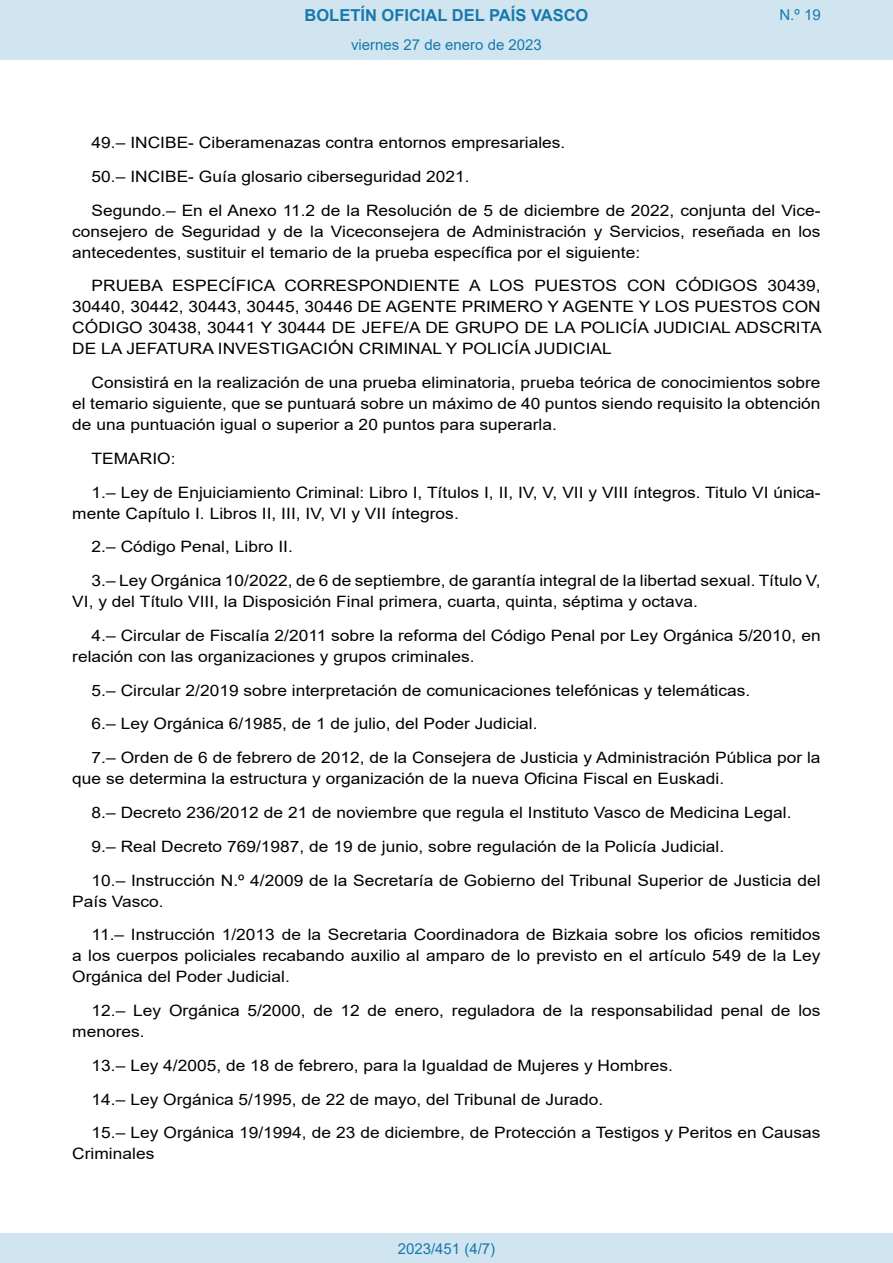
<style>
.page{position:relative;width:893px;height:1263px;background:#fff}
.page>*{position:absolute;margin:0;border:0;box-sizing:border-box;transform-origin:0 0}
.t1{font:700 16.5px "Arial";color:#1879ad}
.BOPVDetalle{font:15.6px/21px "Arial";color:#000;scale:1.11 1}
.Paginacion_Centro{font:15px "Arial";color:#1879ad}
</style>
<div class="page">
<div style="left:0;top:0;width:893px;height:60px;background:#d0e5f0"></div>
<div style="left:0;top:1233px;width:893px;height:30px;background:#d0e5f0"></div>
<p class="t1" style="left:305px;top:3px;width:285px">BOLETÍN OFICIAL DEL PAÍS VASCO</p>
<p class="Paginacion_Centro" style="left:351px;top:35px;width:192px">viernes 27 de enero de 2023</p>
<p class="Paginacion_Centro" style="left:779px;top:5px;width:43px">N.º 19</p>
<p class="BOPVDetalle" style="left:92px;top:132px;width:428px">49.– INCIBE- Ciberamenazas contra entornos empresariales.</p>
<p class="BOPVDetalle" style="left:92px;top:166px;width:342px">50.– INCIBE- Guía glosario ciberseguridad 2021.</p>
<p class="BOPVDetalle" style="left:72px;top:200px;width:676px;text-align:justify;text-indent:19px">Segundo.– En el Anexo 11.2 de la Resolución de 5 de diciembre de 2022, conjunta del Vice&shy;consejero de Seguridad y de la Viceconsejera de Administración y Servicios, reseñada en los antecedentes, sustituir el temario de la prueba específica por el siguiente:</p>
<p class="BOPVDetalle" style="left:72px;top:275px;width:677px;text-align:justify;text-indent:19px">PRUEBA ESPECÍFICA CORRESPONDIENTE A LOS PUESTOS CON CÓDIGOS 30439, 30440, 30442, 30443, 30445, 30446 DE AGENTE PRIMERO Y AGENTE Y LOS PUESTOS CON CÓDIGO 30438, 30441 Y 30444 DE JEFE/A DE GRUPO DE LA POLICÍA JUDICIAL ADSCRITA DE LA JEFATURA INVESTIGACIÓN CRIMINAL Y POLICÍA JUDICIAL</p>
<p class="BOPVDetalle" style="left:72px;top:372px;width:676px;text-align:justify;text-indent:19px">Consistirá en la realización de una prueba eliminatoria, prueba teórica de conocimientos sobre el temario siguiente, que se puntuará sobre un máximo de 40 puntos siendo requisito la obtención de una puntuación igual o superior a 20 puntos para superarla.</p>
<p class="BOPVDetalle" style="left:92px;top:448px;width:77px">TEMARIO:</p>
<p class="BOPVDetalle" style="left:72px;top:482px;width:676px;text-indent:19px">1.– Ley de Enjuiciamiento Criminal: Libro I, Títulos I, II, IV, V, VII y VIII íntegros. Titulo VI única&shy;mente Capítulo I. Libros II, III, IV, VI y VII íntegros.</p>
<p class="BOPVDetalle" style="left:92px;top:536px;width:183px">2.– Código Penal, Libro II.</p>
<p class="BOPVDetalle" style="left:72px;top:570px;width:676px;text-indent:19px">3.– Ley Orgánica 10/2022, de 6 de septiembre, de garantía integral de la libertad sexual. Título V,<br>VI, y del Título VIII, la Disposición Final primera, cuarta, quinta, séptima y octava.</p>
<p class="BOPVDetalle" style="left:72px;top:625px;width:676px;text-indent:19px">4.– Circular de Fiscalía 2/2011 sobre la reforma del Código Penal por Ley Orgánica 5/2010, en relación con las organizaciones y grupos criminales.</p>
<p class="BOPVDetalle" style="left:92px;top:680px;width:595px">5.– Circular 2/2019 sobre interpretación de comunicaciones telefónicas y telemáticas.</p>
<p class="BOPVDetalle" style="left:92px;top:713px;width:403px">6.– Ley Orgánica 6/1985, de 1 de julio, del Poder Judicial.</p>
<p class="BOPVDetalle" style="left:72px;top:747px;width:676px;text-indent:19px">7.– Orden de 6 de febrero de 2012, de la Consejera de Justicia y Administración Pública por la que se determina la estructura y organización de la nueva Oficina Fiscal en Euskadi.</p>
<p class="BOPVDetalle" style="left:92px;top:802px;width:632px">8.– Decreto 236/2012 de 21 de noviembre que regula el Instituto Vasco de Medicina Legal.</p>
<p class="BOPVDetalle" style="left:92px;top:836px;width:571px">9.– Real Decreto 769/1987, de 19 de junio, sobre regulación de la Policía Judicial.</p>
<p class="BOPVDetalle" style="left:72px;top:869px;width:676px;text-indent:19px">10.– Instrucción N.º 4/2009 de la Secretaría de Gobierno del Tribunal Superior de Justicia del<br>País Vasco.</p>
<p class="BOPVDetalle" style="left:72px;top:924px;width:676px;text-align:justify;text-indent:19px">11.– Instrucción 1/2013 de la Secretaria Coordinadora de Bizkaia sobre los oficios remitidos a los cuerpos policiales recabando auxilio al amparo de lo previsto en el artículo 549 de la Ley Orgánica del Poder Judicial.</p>
<p class="BOPVDetalle" style="left:72px;top:1000px;width:676px;text-indent:19px">12.– Ley Orgánica 5/2000, de 12 de enero, reguladora de la responsabilidad penal de los menores.</p>
<p class="BOPVDetalle" style="left:92px;top:1055px;width:525px">13.– Ley 4/2005, de 18 de febrero, para la Igualdad de Mujeres y Hombres.</p>
<p class="BOPVDetalle" style="left:92px;top:1088px;width:462px">14.– Ley Orgánica 5/1995, de 22 de mayo, del Tribunal de Jurado.</p>
<p class="BOPVDetalle" style="left:72px;top:1122px;width:676px;text-indent:19px">15.– Ley Orgánica 19/1994, de 23 de diciembre, de Protección a Testigos y Peritos en Causas<br>Criminales</p>
<p class="Paginacion_Centro" style="left:398px;top:1238px;width:99px">2023/451 (4/7)</p>
</div>
